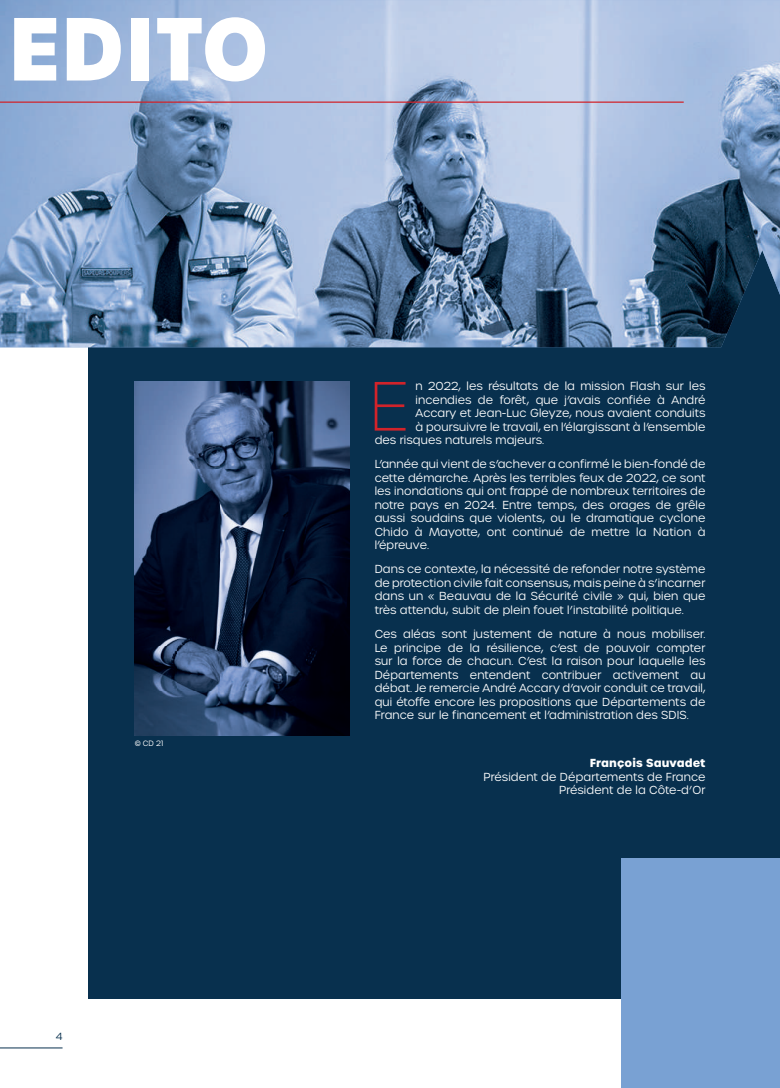
<style>
.page{position:relative;width:780px;height:1088px;background:#fff}
.page>*{position:absolute;margin:0;border:0;box-sizing:border-box;transform-origin:0 0}
.t1{font:700 86.38px "Urbane";color:#fff}
.t2{font:100 67.25px "Urbane";color:#d1232a}
.t3{font:300 11.25px/13.5px "Urbane";letter-spacing:.01em;color:#fff;text-align:justify}
.t4{font:700 11.25px "Urbane";letter-spacing:.01em;color:#fff}
.t5{font:300 10px "Urbane";color:#08304e}
.t6{font:300 7.5px "Urbane";color:#fff}
</style>
<div class="page">
<hr style="left:0;top:1047px;width:63px;height:1px;background:#08304e">
<div style="left:89px;top:89px;width:691px;height:910px;background:#08304e"></div>
<div style="left:621px;top:858px;width:159px;height:230px;background:#79a1d3"></div>
<img style="left:0;top:0;width:780px;height:347px">
<hr style="left:0;top:102px;width:683px;height:1px;background:#d1232a">
<img style="left:135px;top:381px;width:215px;height:354px">
<h1 class="t1" style="left:8px;top:-11px;width:262px">EDITO</h1>
<p class="t6" style="left:135px;top:738px;width:30px">© CD 21</p>
<p class="t5" style="left:56px;top:1030px;width:8px">4</p>
<h2 class="t2" style="left:369px;top:364px;width:41px">E</h2>
<p class="t3" style="left:415px;top:379px;width:291px">n 2022, les résultats de la mission Flash sur les</p>
<p class="t3" style="left:415px;top:393px;width:291px">incendies de forêt, que j’avais confiée à André</p>
<p class="t3" style="left:415px;top:406px;width:291px">Accary et Jean-Luc Gleyze, nous avaient conduits</p>
<p class="t3" style="left:415px;top:420px;width:291px">à poursuivre le travail, en l’élargissant à l’ensemble</p>
<p class="t3" style="left:374px;top:433px;width:171px">des risques naturels majeurs.</p>
<p class="t3" style="left:374px;top:457px;width:332px">L’année qui vient de s’achever a confirmé le bien-fondé de cette démarche. Après les terribles feux de 2022, ce sont les inondations qui ont frappé de nombreux territoires de notre pays en 2024. Entre temps, des orages de grêle aussi soudains que violents, ou le dramatique cyclone Chido à Mayotte, ont continué de mettre la Nation à l’épreuve.</p>
<p class="t3" style="left:374px;top:563px;width:332px">Dans ce contexte, la nécessité de refonder notre système de protection civile fait consensus, mais peine à s’incarner dans un « Beauvau de la Sécurité civile » qui, bien que très attendu, subit de plein fouet l’instabilité politique.</p>
<p class="t3" style="left:374px;top:627px;width:332px">Ces aléas sont justement de nature à nous mobiliser.<br>Le principe de la résilience, c’est de pouvoir compter sur la force de chacun. C’est la raison pour laquelle les Départements entendent contribuer activement au débat. Je remercie André Accary d’avoir conduit ce travail, qui étoffe encore les propositions que Départements de France sur le financement et l’administration des SDIS.</p>
<p class="t4" style="left:589px;top:755px;width:117px">François Sauvadet</p>
<p class="t3" style="left:483px;top:770px;width:223px;text-align:right">Président de Départements de France<br>Président de la Côte-d’Or</p>
</div>
